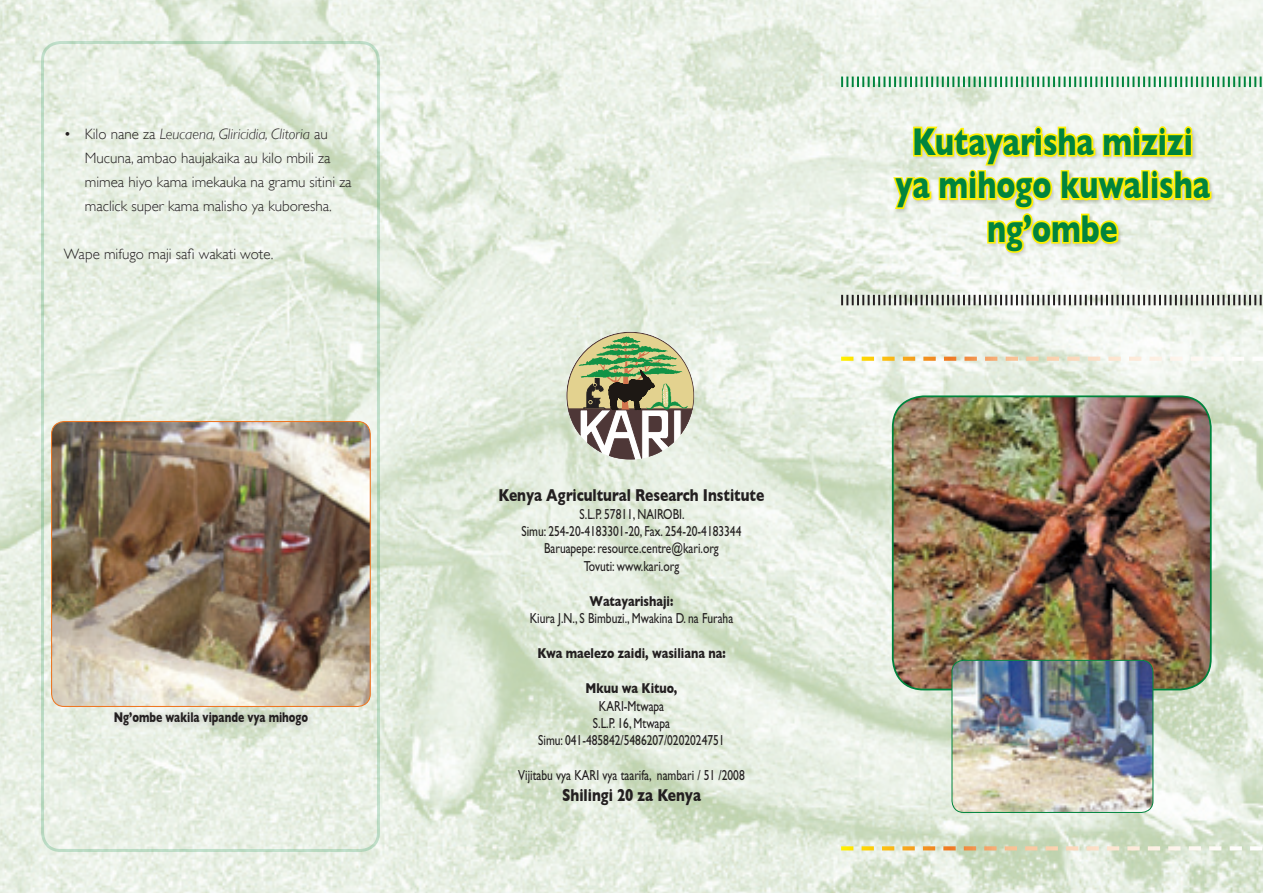
<style>
.page{position:relative;width:1263px;height:893px;background:#fff}
.page>*{position:absolute;margin:0;border:0;box-sizing:border-box;transform-origin:0 0}
.t1{font:700 39.6px/43.5px "Gill Sans";color:#00843d;text-align:center;scale:.76 1}
.t2{font:700 17.55px "Gill Sans";color:#231f20;scale:.79 1}
.t3{font:300 15px/24px "Gill Sans";color:#231f20}
.t4{font:14.55px "Gill Sans";color:#231f20;scale:.79 1}
.t5{font:700 14.55px "Gill Sans";color:#231f20;scale:.79 1}
.t6{font:700 14.4px "Gill Sans";color:#231f20;scale:.73 1}
.s1{font-style:italic}
</style>
<div class="page">
<img style="left:0;top:0;width:1263px;height:893px">
<div style="left:41px;top:41px;width:339px;height:811px;border:3px solid #00843d;border-radius:18px"></div>
<img style="left:893px;top:396px;width:318px;height:294px">
<div style="left:892px;top:395px;width:320px;height:295px;border:2px solid #00843d;border-radius:31px"></div>
<svg style="left:841px;top:77px;width:422px;height:10px"></svg>
<svg style="left:841px;top:295px;width:422px;height:10px"></svg>
<svg style="left:891px;top:124px;width:323px;height:131px"></svg>
<svg style="left:566px;top:332px;width:128px;height:128px"></svg>
<svg style="left:841px;top:357px;width:422px;height:4px"></svg>
<svg style="left:841px;top:846px;width:422px;height:4px"></svg>
<img style="left:952px;top:660px;width:201px;height:152px">
<div style="left:952px;top:660px;width:201px;height:153px;border:1px solid #00843d;border-radius:12px"></div>
<img style="left:52px;top:421px;width:318px;height:285px">
<div style="left:51px;top:421px;width:320px;height:286px;border:1px solid #ee7723;border-radius:13px"></div>
<div style="left:107px;top:705px;width:209px;height:28px;background:#231f20;opacity:.26"></div>
<p class="t3" style="left:85px;top:122px;width:268px;text-indent:-21px">• Kilo nane za <span class="s1">Leucaena, Gliricidia, Clitoria</span> au Mucuna, ambao haujakaika au kilo mbili za mimea hiyo kama imekauka na gramu sitini za maclick super kama malisho ya kuboresha.</p>
<p class="t3" style="left:64px;top:242px;width:211px">Wape mifugo maji safi wakati wote.</p>
<p class="t6" style="left:114px;top:709px;width:268px">Ng’ombe wakila vipande vya mihogo</p>
<p class="t2" style="left:498px;top:485px;width:338px">Kenya Agricultural Research Institute</p>
<p class="t4" style="left:579px;top:505px;width:134px">S.L.P. 57811, NAIROBI.</p>
<p class="t4" style="left:521px;top:523px;width:280px">Simu: 254-20-4183301-20, Fax. 254-20-4183344</p>
<p class="t4" style="left:544px;top:540px;width:223px">Baruapepe: resource.centre@kari.org</p>
<p class="t4" style="left:584px;top:558px;width:122px">Tovuti: www.kari.org</p>
<p class="t5" style="left:590px;top:592px;width:107px">Watayarishaji:</p>
<p class="t4" style="left:530px;top:610px;width:259px">Kiura J.N., S Bimbuzi., Mwakina D. na Furaha</p>
<p class="t5" style="left:537px;top:645px;width:240px">Kwa maelezo zaidi, wasiliana na:</p>
<p class="t5" style="left:585px;top:680px;width:118px">Mkuu wa Kituo,</p>
<p class="t4" style="left:599px;top:697px;width:84px">KARI-Mtwapa</p>
<p class="t4" style="left:593px;top:715px;width:99px">S.L.P. 16, Mtwapa</p>
<p class="t4" style="left:538px;top:732px;width:237px">Simu: 041-485842/5486207/0202024751</p>
<p class="t4" style="left:518px;top:767px;width:288px">Vijitabu vya KARI vya taarifa, nambari / 51 /2008</p>
<p class="t2" style="left:562px;top:785px;width:177px">Shilingi 20 za Kenya</p>
<p class="t1" style="left:895px;top:120px;width:416px">Kutayarisha mizizi ya mihogo kuwalisha ng’ombe</p>
</div>
